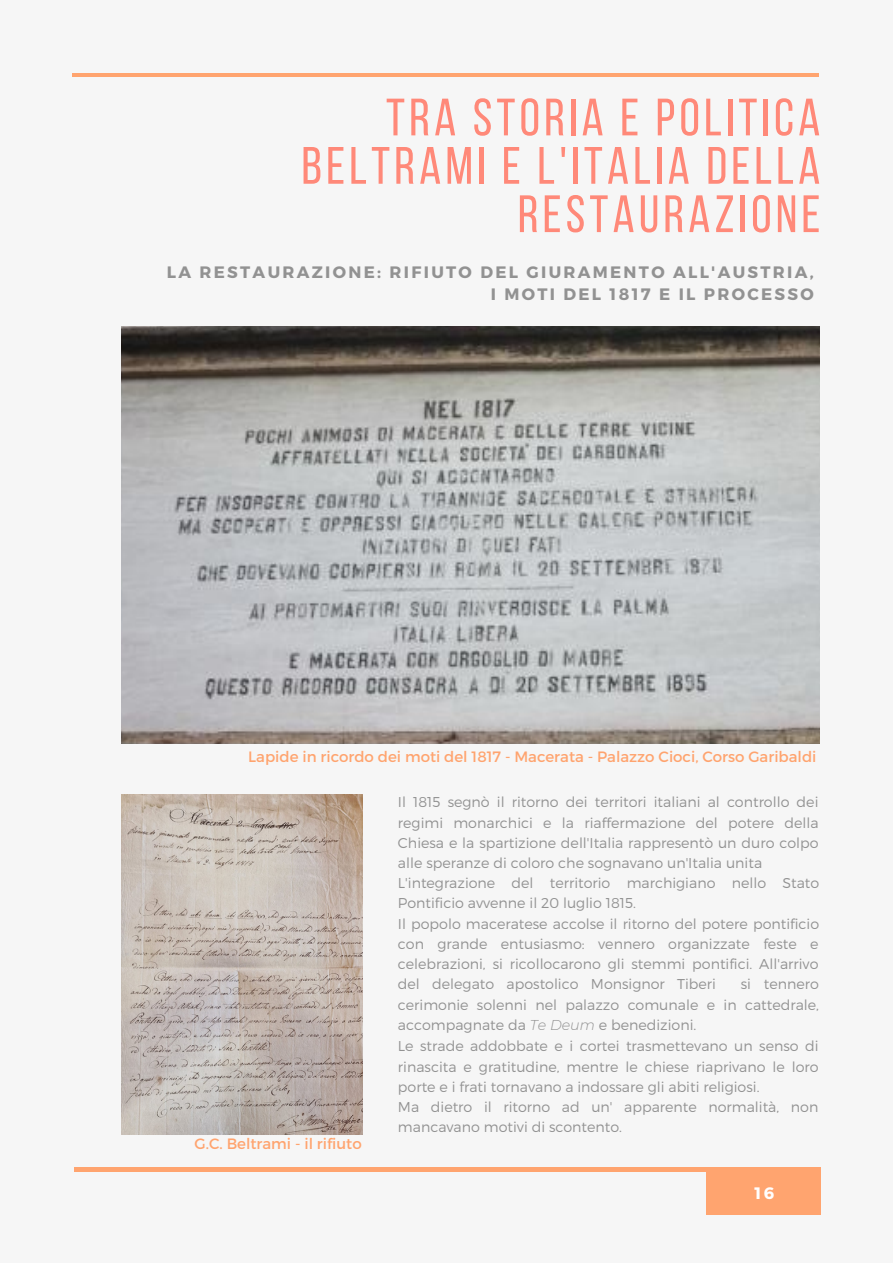
<style>
.page{position:relative;width:893px;height:1264px;background:#fff}
.page>*{position:absolute;margin:0;border:0;box-sizing:border-box;transform-origin:0 0}
.t1{font:52.5px/48.3px "Bebas Neue";letter-spacing:.08em;color:#ff8979;text-align:right}
.t2{font:700 16.5px "Montserrat";letter-spacing:.14em;color:#929292}
.t3{font:700 16.5px "Montserrat";color:#fff}
.t4{font:15px "Montserrat";color:#ffa46f}
.t5{font:300 14.25px/20.2px "Montserrat";color:#929292;text-align:justify}
.s1{font-style:italic}
</style>
<div class="page">
<div style="left:0;top:0;width:892px;height:1262px;background:#f6f6f6"></div>
<hr style="left:72px;top:73px;width:747px;height:4px;background:#ffa46f">
<img style="left:122px;top:794px;width:240px;height:340px">
<img style="left:122px;top:326px;width:696px;height:417px">
<div style="left:706px;top:1167px;width:114px;height:47px;background:#ffa46f"></div>
<hr style="left:74px;top:1167px;width:747px;height:4px;background:#ffa46f">
<p class="t1" style="left:386px;top:98px;width:436px">TRA STORIA E POLITICA</p>
<p class="t1" style="left:301px;top:146px;width:520px">BELTRAMI E L'ITALIA DELLA<br>RESTAURAZIONE</p>
<p class="t2" style="left:167px;top:261px;width:648px">LA RESTAURAZIONE: RIFIUTO DEL GIURAMENTO ALL'AUSTRIA,</p>
<p class="t2" style="left:490px;top:283px;width:324px">I MOTI DEL 1817 E IL PROCESSO</p>
<p class="t4" style="left:248px;top:747px;width:569px">Lapide in ricordo dei moti del 1817 - Macerata - Palazzo Cioci, Corso Garibaldi</p>
<p class="t4" style="left:194px;top:1133px;width:169px">G.C. Beltrami - il rifiuto</p>
<p class="t5" style="left:398px;top:791px;width:422px">Il 1815 segnò il ritorno dei territori italiani al controllo dei regimi monarchici e la riaffermazione del potere della Chiesa e la spartizione dell'Italia rappresentò un duro colpo alle speranze di coloro che sognavano un'Italia unita</p>
<p class="t5" style="left:398px;top:872px;width:423px">L'integrazione del territorio marchigiano nello Stato<br>Pontificio avvenne il 20 luglio 1815.</p>
<p class="t5" style="left:398px;top:912px;width:422px">Il popolo maceratese accolse il ritorno del potere pontificio con grande entusiasmo: vennero organizzate feste e celebrazioni, si ricollocarono gli stemmi pontifici. All'arrivo del delegato apostolico Monsignor Tiberi</p>
<p class="t5" style="left:398px;top:973px;width:422px;text-indent:343px">si tennero cerimonie solenni nel palazzo comunale e in cattedrale, accompagnate da <span class="s1">Te Deum</span> e benedizioni.</p>
<p class="t5" style="left:398px;top:1035px;width:422px">Le strade addobbate e i cortei trasmettevano un senso di rinascita e gratitudine, mentre le chiese riaprivano le loro porte e i frati tornavano a indossare gli abiti religiosi.</p>
<p class="t5" style="left:398px;top:1096px;width:422px">Ma dietro il ritorno ad un' apparente normalità, non mancavano motivi di scontento.</p>
<p class="t3" style="left:754px;top:1181px;width:21px">16</p>
</div>
